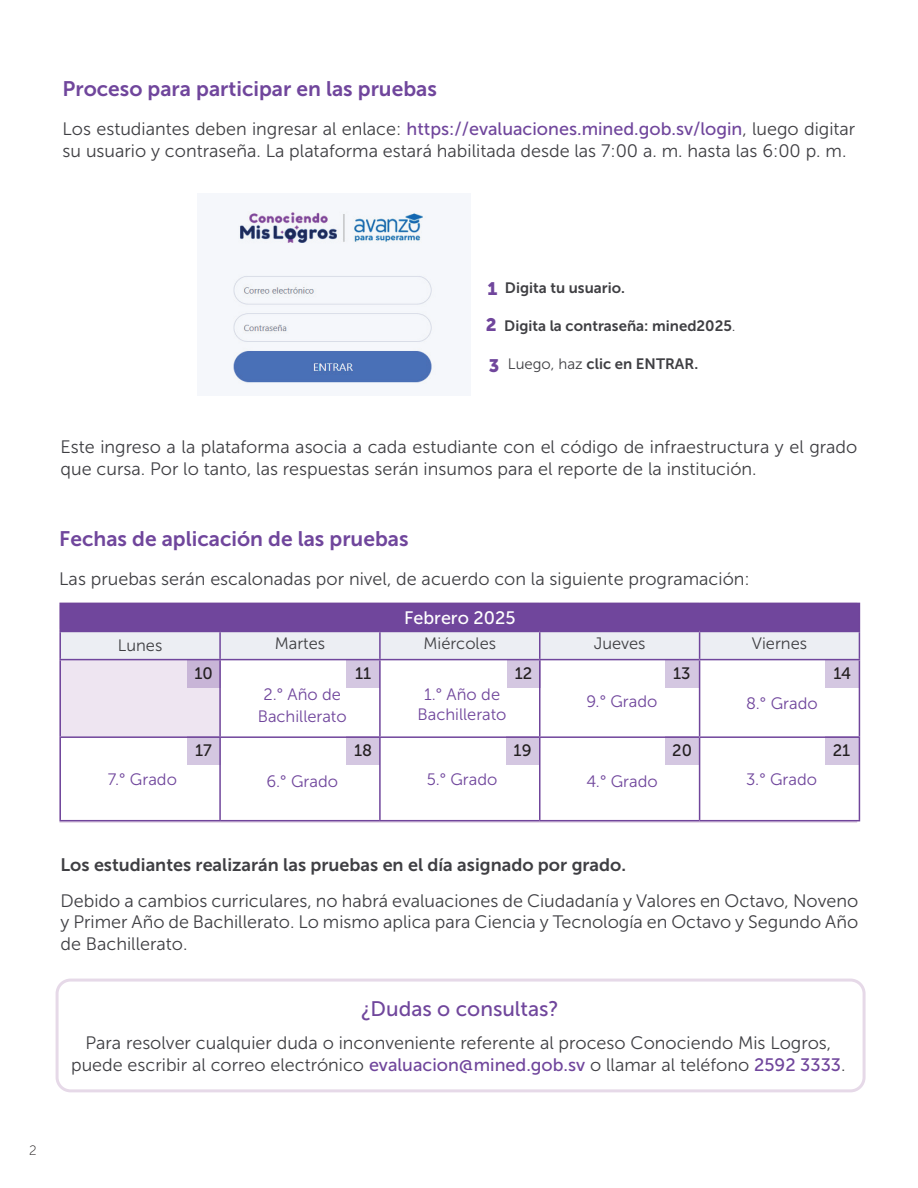
<style>
.page{position:relative;width:918px;height:1188px;background:#fff}
.page>*{position:absolute;margin:0;border:0;box-sizing:border-box;transform-origin:0 0}
.t1{font:21px "Museo Sans 700";color:#70469c}
.t2{font:21px "Museo Sans 500";color:#70469c}
.t3{font:18px/21.6px "Museo Sans 300";color:#3f3f43}
.t4{font:18px "Museo Sans 700";color:#3f3f43}
.t5{font:18px "Museo Sans 500";color:#fff}
.t6{font:18px/36.8px "Museo Sans 900";color:#70469c}
.t7{font:16.5px/21.6px "Museo Sans 300";color:#70469c;text-align:center}
.t8{font:16.5px "Museo Sans 300";color:#3f3f43}
.t9{font:16.5px "Museo Sans 500";color:#231f20}
.t10{font:15px "Museo Sans 700";color:#3f3f43}
.t11{font:13.5px "Museo Sans 100";color:#231f20}
.s1{font-family:"Museo Sans 500";color:#70469c}
.s2{color:#403f43}
.s3{font-family:"Museo Sans 300"}
</style>
<div class="page">
<div style="left:56px;top:979px;width:810px;height:113px;border:3px solid #e6d9e8;border-radius:14px"></div>
<img style="left:233px;top:211px;width:203px;height:173px">
<svg style="left:61px;top:660px;width:798px;height:160px"></svg>
<hr style="left:219px;top:738px;width:2px;height:82px;background:#70459b">
<hr style="left:379px;top:738px;width:2px;height:82px;background:#70459b">
<hr style="left:539px;top:738px;width:2px;height:82px;background:#70459b">
<hr style="left:699px;top:738px;width:1px;height:82px;background:#70459b">
<hr style="left:59px;top:660px;width:2px;height:76px;background:#70459b">
<hr style="left:219px;top:660px;width:2px;height:76px;background:#70459b">
<hr style="left:379px;top:660px;width:2px;height:76px;background:#70459b">
<hr style="left:539px;top:660px;width:2px;height:76px;background:#70459b">
<hr style="left:699px;top:660px;width:1px;height:76px;background:#70459b">
<hr style="left:859px;top:660px;width:1px;height:76px;background:#70459b">
<hr style="left:59px;top:736px;width:161px;height:2px;background:#70459b">
<hr style="left:59px;top:738px;width:2px;height:82px;background:#70459b">
<hr style="left:220px;top:736px;width:160px;height:2px;background:#70459b">
<hr style="left:380px;top:736px;width:160px;height:2px;background:#70459b">
<hr style="left:540px;top:736px;width:160px;height:2px;background:#70459b">
<hr style="left:700px;top:736px;width:160px;height:2px;background:#70459b">
<hr style="left:859px;top:738px;width:1px;height:82px;background:#70459b">
<hr style="left:59px;top:820px;width:161px;height:1px;background:#70459b">
<hr style="left:220px;top:820px;width:160px;height:1px;background:#70459b">
<hr style="left:380px;top:820px;width:160px;height:1px;background:#70459b">
<hr style="left:540px;top:820px;width:160px;height:1px;background:#70459b">
<hr style="left:700px;top:820px;width:160px;height:1px;background:#70459b">
<hr style="left:59px;top:603px;width:161px;height:1px;background:#70459b">
<hr style="left:59px;top:604px;width:2px;height:25px;background:#70459b">
<hr style="left:220px;top:603px;width:160px;height:1px;background:#70459b">
<hr style="left:380px;top:603px;width:160px;height:1px;background:#70459b">
<hr style="left:540px;top:603px;width:160px;height:1px;background:#70459b">
<hr style="left:700px;top:603px;width:160px;height:1px;background:#70459b">
<hr style="left:59px;top:629px;width:161px;height:3px;background:#70469c">
<hr style="left:59px;top:632px;width:2px;height:27px;background:#70469c">
<svg style="left:60px;top:604px;width:800px;height:55px;background:#ab96c5"></svg>
<hr style="left:59px;top:659px;width:161px;height:1px;background:#70469c">
<hr style="left:220px;top:659px;width:160px;height:1px;background:#70469c">
<hr style="left:380px;top:659px;width:160px;height:1px;background:#70469c">
<hr style="left:540px;top:659px;width:160px;height:1px;background:#70469c">
<hr style="left:700px;top:659px;width:160px;height:1px;background:#70469c">
<svg style="left:187px;top:660px;width:34px;height:27px"></svg>
<div style="left:346px;top:659px;width:34px;height:28px;background:#d4c7e1"></div>
<div style="left:507px;top:659px;width:33px;height:28px;background:#d4c7e1"></div>
<div style="left:665px;top:659px;width:34px;height:28px;background:#d4c7e1"></div>
<div style="left:826px;top:659px;width:33px;height:28px;background:#d4c7e1"></div>
<div style="left:187px;top:737px;width:33px;height:28px;background:#d4c7e1"></div>
<div style="left:346px;top:737px;width:34px;height:28px;background:#d4c7e1"></div>
<div style="left:506px;top:737px;width:33px;height:28px;background:#d4c7e1"></div>
<div style="left:665px;top:737px;width:34px;height:28px;background:#d4c7e1"></div>
<div style="left:825px;top:737px;width:33px;height:28px;background:#d4c7e1"></div>
<p class="t1" style="left:63px;top:77px;width:376px">Proceso para participar en las pruebas</p>
<p class="t3" style="left:63px;top:118px;width:794px">Los estudiantes deben ingresar al enlace: <span class="s1">https://evaluaciones.mined.gob.sv/login</span><span class="s2">,</span> luego digitar su usuario y contraseña. La plataforma estará habilitada desde las 7:00 a. m. hasta las 6:00 p. m.</p>
<p class="t6" style="left:486px;top:270px;width:13px">1<br>2</p>
<p class="t6" style="left:489px;top:347px;width:12px">3</p>
<p class="t10" style="left:505px;top:279px;width:122px">Digita tu usuario.</p>
<p class="t10" style="left:504px;top:317px;width:233px">Digita la contraseña: mined2025<span class="s3">.</span></p>
<p class="t10" style="left:508px;top:356px;width:192px"><span class="s3">Luego, haz</span> clic en ENTRAR.</p>
<p class="t3" style="left:61px;top:436px;width:798px">Este ingreso a la plataforma asocia a cada estudiante con el código de infraestructura y el grado que cursa. Por lo tanto, las respuestas serán insumos para el reporte de la institución.</p>
<p class="t1" style="left:59px;top:527px;width:351px">Fechas de aplicación de las pruebas</p>
<p class="t3" style="left:59px;top:568px;width:692px">Las pruebas serán escalonadas por nivel, de acuerdo con la siguiente programación:</p>
<p class="t5" style="left:404px;top:608px;width:113px">Febrero 2025</p>
<p class="t8" style="left:118px;top:637px;width:46px">Lunes</p>
<p class="t8" style="left:275px;top:635px;width:52px">Martes</p>
<p class="t8" style="left:424px;top:635px;width:74px">Miércoles</p>
<p class="t8" style="left:594px;top:635px;width:53px">Jueves</p>
<p class="t8" style="left:752px;top:635px;width:57px">Viernes</p>
<p class="t7" style="left:258px;top:684px;width:91px">2.° Año de<br>Bachillerato</p>
<p class="t7" style="left:418px;top:685px;width:91px;line-height:19.8px">1.° Año de<br>Bachillerato</p>
<p class="t7" style="left:586px;top:691px;width:72px">9.° Grado</p>
<p class="t7" style="left:746px;top:693px;width:73px">8.° Grado</p>
<p class="t9" style="left:195px;top:664px;width:20px">10</p>
<p class="t9" style="left:355px;top:664px;width:18px">11</p>
<p class="t9" style="left:515px;top:664px;width:19px">12</p>
<p class="t9" style="left:673px;top:664px;width:19px">13</p>
<p class="t9" style="left:834px;top:664px;width:19px">14</p>
<p class="t9" style="left:195px;top:742px;width:18px">17</p>
<p class="t9" style="left:354px;top:742px;width:20px">18</p>
<p class="t9" style="left:514px;top:742px;width:19px">19</p>
<p class="t9" style="left:672px;top:742px;width:21px">20</p>
<p class="t9" style="left:833px;top:742px;width:19px">21</p>
<p class="t7" style="left:108px;top:768px;width:71px">7.° Grado</p>
<p class="t7" style="left:267px;top:770px;width:73px">6.° Grado</p>
<p class="t7" style="left:427px;top:768px;width:72px">5.° Grado</p>
<p class="t7" style="left:587px;top:770px;width:73px">4.° Grado</p>
<p class="t7" style="left:746px;top:768px;width:72px">3.° Grado</p>
<p class="t4" style="left:61px;top:855px;width:567px">Los estudiantes realizarán las pruebas en el día asignado por grado.</p>
<p class="t3" style="left:61px;top:890px;width:799px;text-align:justify">Debido a cambios curriculares, no habrá evaluaciones de Ciudadanía y Valores en Octavo, Noveno y Primer Año de Bachillerato. Lo mismo aplica para Ciencia y Tecnología en Octavo y Segundo Año de Bachillerato.</p>
<p class="t2" style="left:361px;top:997px;width:199px">¿Dudas o consultas?</p>
<p class="t3" style="left:71px;top:1032px;width:776px;text-align:center">Para resolver cualquier duda o inconveniente referente al proceso Conociendo Mis Logros, puede escribir al correo electrónico <span class="s1">evaluacion@mined.gob.sv</span> o llamar al teléfono <span class="s1">2592 3333</span>.</p>
<p class="t11" style="left:29px;top:1143px;width:9px">2</p>
</div>
